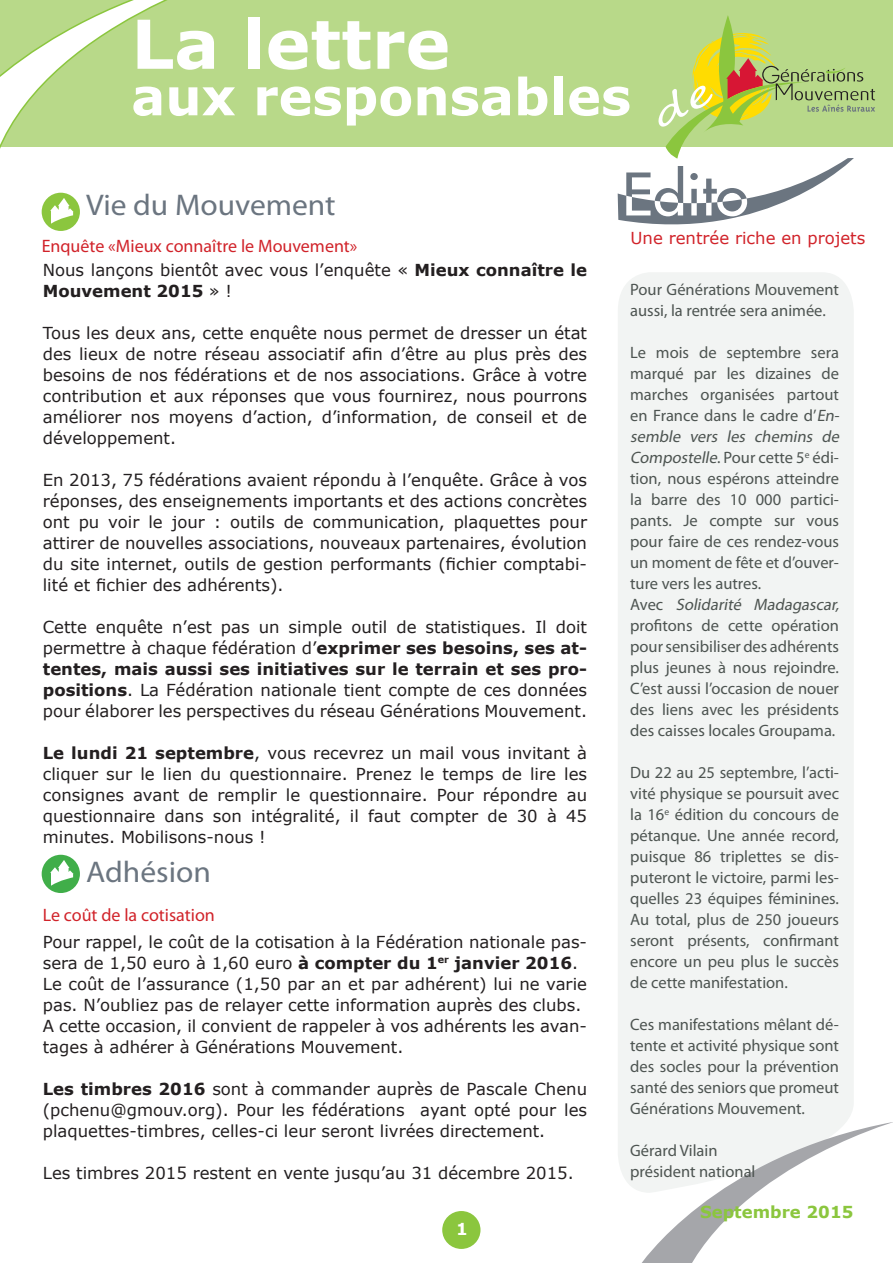
<style>
.page{position:relative;width:893px;height:1263px;background:#fff}
.page>*{position:absolute;margin:0;border:0;box-sizing:border-box;transform-origin:0 0}
.t1{font:700 67.5px "Verdana";color:#fff}
.t2{font:700 51px "Verdana";color:#fff}
.t3{font:30px "Myriad Pro";color:#6b7580;scale:1.05 1}
.t4{font:18px "Myriad Pro";color:#d1232a}
.t5{font:16.5px/21px "Verdana";color:#231f20;text-align:justify}
.t6{font:16.5px/21px "Myriad Pro";color:#4d5451}
.t7{font:16.5px "Verdana";color:#d1232a}
.t8{font:700 16.5px "Verdana";color:#8bc63e}
.t9{font:700 16.5px "Verdana";color:#fff}
.s1{font-weight:700}
.s2{font-style:italic}
</style>
<div class="page">
<div style="left:618px;top:273px;width:236px;height:918px;background:#f2f4f3"></div>
<svg style="left:639px;top:1121px;width:254px;height:142px"></svg>
<div style="left:0;top:0;width:893px;height:147px;background:#b8d989"></div>
<svg style="left:0;top:0;width:167px;height:149px"></svg>
<div style="left:442px;top:1211px;width:38px;height:38px;background:#8bc63e;border-radius:50%"></div>
<div style="left:42px;top:193px;width:38px;height:38px;background:#8bc63e;border-radius:50%"></div>
<svg style="left:50px;top:198px;width:24px;height:26px"></svg>
<svg style="left:618px;top:15px;width:257px;height:210px"></svg>
<div style="left:42px;top:855px;width:38px;height:38px;background:#40ae49;border-radius:50%"></div>
<svg style="left:50px;top:860px;width:24px;height:26px"></svg>
<h1 class="t1" style="left:131px;top:-4px;width:321px">La lettre</h1>
<h2 class="t2" style="left:131px;top:61px;width:501px">aux responsables</h2>
<h3 class="t3" style="left:86px;top:187px;width:239px">Vie du Mouvement</h3>
<p class="t4" style="left:42px;top:235px;width:317px">Enquête «Mieux connaître le Mouvement»</p>
<p class="t5" style="left:43px;top:259px;width:546px">Nous lançons bientôt avec vous l’enquête « <span class="s1">Mieux connaître le<br>Mouvement 2015</span> » !</p>
<p class="t5" style="left:43px;top:322px;width:546px">Tous les deux ans, cette enquête nous permet de dresser un état des lieux de notre réseau associatif afin d’être au plus près des besoins de nos fédérations et de nos associations. Grâce à votre contribution et aux réponses que vous fournirez, nous pourrons améliorer nos moyens d’action, d’information, de conseil et de développement.</p>
<p class="t5" style="left:43px;top:469px;width:546px">En 2013, 75 fédérations avaient répondu à l’enquête. Grâce à vos réponses, des enseignements importants et des actions concrètes ont pu voir le jour : outils de communication, plaquettes pour attirer de nouvelles associations, nouveaux partenaires, évolution du site internet, outils de gestion performants (fichier comptabi&shy;lité et fichier des adhérents).</p>
<p class="t5" style="left:43px;top:616px;width:546px">Cette enquête n’est pas un simple outil de statistiques. Il doit permettre à chaque fédération d’<span class="s1">exprimer ses besoins, ses at&shy;tentes, mais aussi ses initiatives sur le terrain et ses pro&shy;positions</span>. La Fédération nationale tient compte de ces données pour élaborer les perspectives du réseau Générations Mouvement.</p>
<p class="t5" style="left:43px;top:742px;width:546px"><span class="s1">Le lundi 21 septembre</span>, vous recevrez un mail vous invitant à cliquer sur le lien du questionnaire. Prenez le temps de lire les consignes avant de remplir le questionnaire. Pour répondre au questionnaire dans son intégralité, il faut compter de 30 à 45 minutes. Mobilisons-nous !</p>
<h3 class="t3" style="left:86px;top:853px;width:120px">Adhésion</h3>
<p class="t4" style="left:43px;top:904px;width:174px">Le coût de la cotisation</p>
<p class="t5" style="left:43px;top:931px;width:546px;text-align:left">Pour rappel, le coût de la cotisation à la Fédération nationale pas&shy;sera de 1,50 euro à 1,60 euro <span class="s1">à compter du 1</span><sup>er</sup> <span class="s1">janvier 2016</span>.<br>Le coût de l’assurance (1,50 par an et par adhérent) lui ne varie pas. N’oubliez pas de relayer cette information auprès des clubs.<br>A cette occasion, il convient de rappeler à vos adhérents les avan&shy;tages à adhérer à Générations Mouvement.</p>
<p class="t5" style="left:43px;top:1078px;width:546px"><span class="s1">Les timbres 2016</span> sont à commander auprès de Pascale Chenu (pchenu@gmouv.org). Pour les fédérations ayant opté pour les plaquettes-timbres, celles-ci leur seront livrées directement.</p>
<p class="t5" style="left:43px;top:1162px;width:532px">Les timbres 2015 restent en vente jusqu’au 31 décembre 2015.</p>
<p class="t9" style="left:456px;top:1218px;width:13px">1</p>
<p class="t7" style="left:631px;top:226px;width:236px">Une rentrée riche en projets</p>
<p class="t6" style="left:630px;top:279px;width:210px">Pour Générations Mouvement aussi, la rentrée sera animée.</p>
<p class="t6" style="left:630px;top:342px;width:214px">Le mois de septembre sera marqué par les dizaines de marches organisées partout en France dans le cadre d’<span class="s2">En&shy;semble vers les chemins de<br>Compostelle</span>. Pour cette 5<sup>e</sup> édi&shy;tion, nous espérons atteindre la barre des 10 000 partici&shy;pants. Je compte sur vous pour faire de ces rendez-vous un moment de fête et d’ouver&shy;ture vers les autres.<br>Av e c <span class="s2">Solidarité Madagascar, </span>profitons de cette opération pour sensibiliser des adhérents plus jeunes à nous rejoindre.<br>C’est aussi l’occasion de nouer des liens avec les présidents des caisses locales Groupama.</p>
<p class="t6" style="left:630px;top:762px;width:210px;text-align:justify">Du 22 au 25 septembre, l’acti&shy;vité physique se poursuit avec la 16<sup>e</sup> édition du concours de pétanque. Une année record, puisque 86 triplettes se dis&shy;puteront le victoire, parmi les&shy;quelles 23 équipes féminines.<br>Au total, plus de 250 joueurs seront présents, confirmant encore un peu plus le succès de cette manifestation.</p>
<p class="t6" style="left:630px;top:1014px;width:210px;text-align:justify">Ces manifestations mêlant dé&shy;tente et activité physique sont des socles pour la prévention santé des seniors que promeut Générations Mouvement.</p>
<p class="t6" style="left:630px;top:1140px;width:127px">Gérard Vilain président national</p>
<p class="t8" style="left:700px;top:1200px;width:155px">Septembre 2015</p>
</div>
